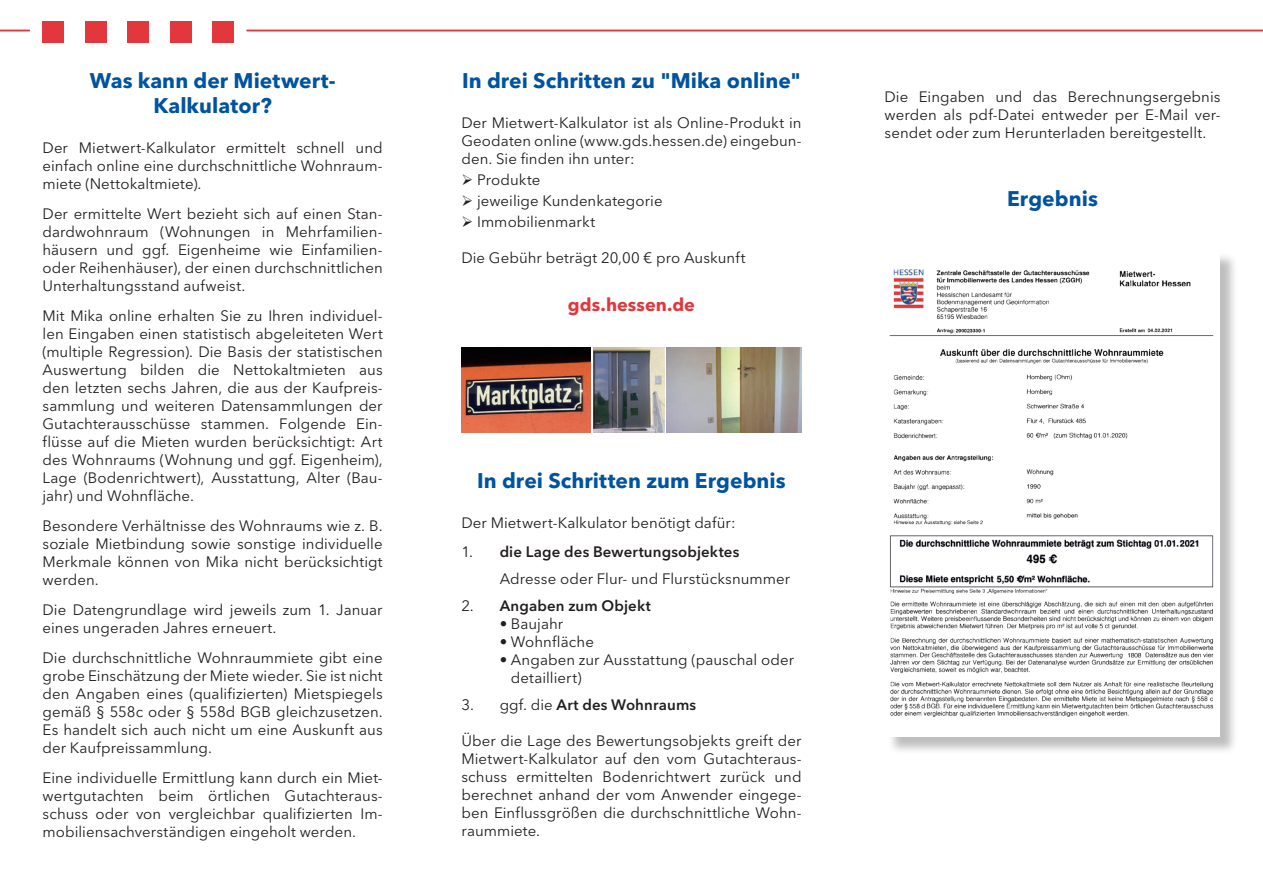
<style>
.page{position:relative;width:1263px;height:893px;background:#fff}
.page>*{position:absolute;margin:0;border:0;box-sizing:border-box;transform-origin:0 0}
.t1{font:700 21px/25.2px "Avenir Next LT Pro";letter-spacing:.005em;color:#0153a0;text-align:center}
.t2{font:700 18px "Avenir Next LT Pro";letter-spacing:.005em;color:#e1373d}
.t3{font:15px/18px "Avenir Next LT Pro";letter-spacing:.005em;color:#231f20;text-align:justify}
.t4{font:600 15px "Avenir Next LT Pro";letter-spacing:.01em;color:#231f20}
.s1{font-weight:600}
.s2{font-weight:400}
</style>
<div class="page">
<div style="left:887px;top:252px;width:351px;height:503px;background:#231f20;opacity:.29"></div>
<img style="left:887px;top:252px;width:333px;height:480px">
<img style="left:461px;top:348px;width:130px;height:85px">
<img style="left:593px;top:348px;width:71px;height:85px">
<img style="left:667px;top:348px;width:134px;height:85px">
<div style="left:43px;top:21px;width:21px;height:22px;background:#e1373d"></div>
<div style="left:170px;top:21px;width:21px;height:22px;background:#e1373d"></div>
<div style="left:213px;top:21px;width:21px;height:22px;background:#e1373d"></div>
<div style="left:128px;top:21px;width:21px;height:22px;background:#e1373d"></div>
<div style="left:85px;top:21px;width:21px;height:22px;background:#e1373d"></div>
<hr style="left:0;top:30px;width:30px;height:1px;background:#e1373d">
<hr style="left:247px;top:30px;width:1016px;height:1px;background:#e1373d">
<h1 class="t1" style="left:90px;top:68px;width:247px">Was kann der Mietwert-<br>Kalkulator?</h1>
<p class="t3" style="left:43px;top:139px;width:342px">Der Mietwert-Kalkulator ermittelt schnell und einfach online eine durchschnittliche Wohnraum&shy;miete (Nettokaltmiete).</p>
<p class="t3" style="left:43px;top:205px;width:342px">Der ermittelte Wert bezieht sich auf einen Stan&shy;dardwohnraum (Wohnungen in Mehrfamilien&shy;häusern und ggf. Eigenheime wie Einfamilien&shy;oder Reihenhäuser), der einen durchschnittlichen Unterhaltungsstand aufweist.</p>
<p class="t3" style="left:43px;top:307px;width:342px">Mit Mika online erhalten Sie zu Ihren individuel&shy;len Eingaben einen statistisch abgeleiteten Wert (multiple Regression). Die Basis der statistischen Auswertung bilden die Nettokaltmieten aus den letzten sechs Jahren, die aus der Kaufpreis&shy;sammlung und weiteren Datensammlungen der Gutachterausschüsse stammen. Folgende Ein&shy;flüsse auf die Mieten wurden berücksichtigt: Art des Wohnraums (Wohnung und ggf. Eigenheim), Lage (Bodenrichtwert), Ausstattung, Alter (Bau&shy;jahr) und Wohnfläche.</p>
<p class="t3" style="left:43px;top:517px;width:342px">Besondere Verhältnisse des Wohnraums wie z. B. soziale Mietbindung sowie sonstige individuelle Merkmale können von Mika nicht berücksichtigt werden.</p>
<p class="t3" style="left:43px;top:601px;width:342px">Die Datengrundlage wird jeweils zum 1. Januar eines ungeraden Jahres erneuert.</p>
<p class="t3" style="left:43px;top:649px;width:342px">Die durchschnittliche Wohnraummiete gibt eine grobe Einschätzung der Miete wieder. Sie ist nicht den Angaben eines (qualifizierten) Mietspiegels gemäß § 558c oder § 558d BGB gleichzusetzen.<br>Es handelt sich auch nicht um eine Auskunft aus der Kaufpreissammlung.</p>
<p class="t3" style="left:43px;top:769px;width:342px">Eine individuelle Ermittlung kann durch ein Miet&shy;wertgutachten beim örtlichen Gutachteraus&shy;schuss oder von vergleichbar qualifizierten Im&shy;mobiliensachverständigen eingeholt werden.</p>
<h1 class="t1" style="left:462px;top:68px;width:340px">In drei Schritten zu "Mika online"</h1>
<p class="t3" style="left:461px;top:113px;width:342px">Der Mietwert-Kalkulator ist als Online-Produkt in Geodaten online (www.gds.hessen.de) eingebun&shy;den. Sie finden ihn unter:</p>
<p class="t3" style="left:461px;top:170px;width:81px">➢ Produkte</p>
<p class="t3" style="left:461px;top:191px;width:203px">➢ jeweilige Kundenkategorie</p>
<p class="t3" style="left:461px;top:212px;width:135px">➢ Immobilienmarkt</p>
<p class="t3" style="left:461px;top:248px;width:286px">Die Gebühr beträgt 20,00 € pro Auskunft</p>
<p class="t2" style="left:568px;top:294px;width:129px">gds.hessen.de</p>
<h1 class="t1" style="left:477px;top:468px;width:310px">In drei Schritten zum Ergebnis</h1>
<p class="t3" style="left:461px;top:514px;width:276px">Der Mietwert-Kalkulator benötigt dafür:</p>
<p class="t3" style="left:500px;top:538px;width:292px;line-height:27px;text-indent:-38px">1. <span class="s1">die Lage des Bewertungsobjektes<br></span>Adresse oder Flur- und Flurstücksnummer</p>
<p class="t4" style="left:461px;top:596px;width:191px"><span class="s2">2.</span> Angaben zum Objekt</p>
<p class="t3" style="left:500px;top:614px;width:65px">• Baujahr</p>
<p class="t3" style="left:500px;top:632px;width:96px">• Wohnfläche</p>
<p class="t3" style="left:511px;top:650px;width:285px;text-indent:-11px">• Angaben zur Ausstattung (pauschal oder detailliert)</p>
<p class="t4" style="left:461px;top:695px;width:236px"><span class="s2">3. ggf. die</span> Art des Wohnraums</p>
<p class="t3" style="left:461px;top:731px;width:342px">Über die Lage des Bewertungsobjekts greift der Mietwert-Kalkulator auf den vom Gutachteraus&shy;schuss ermittelten Bodenrichtwert zurück und berechnet anhand der vom Anwender eingege&shy;ben Einflussgrößen die durchschnittliche Wohn&shy;raummiete.</p>
<p class="t3" style="left:884px;top:87px;width:337px">Die Eingaben und das Berechnungsergebnis werden als pdf-Datei entweder per E-Mail ver&shy;sendet oder zum Herunterladen bereitgestellt.</p>
<h1 class="t1" style="left:1007px;top:186px;width:92px">Ergebnis</h1>
</div>
